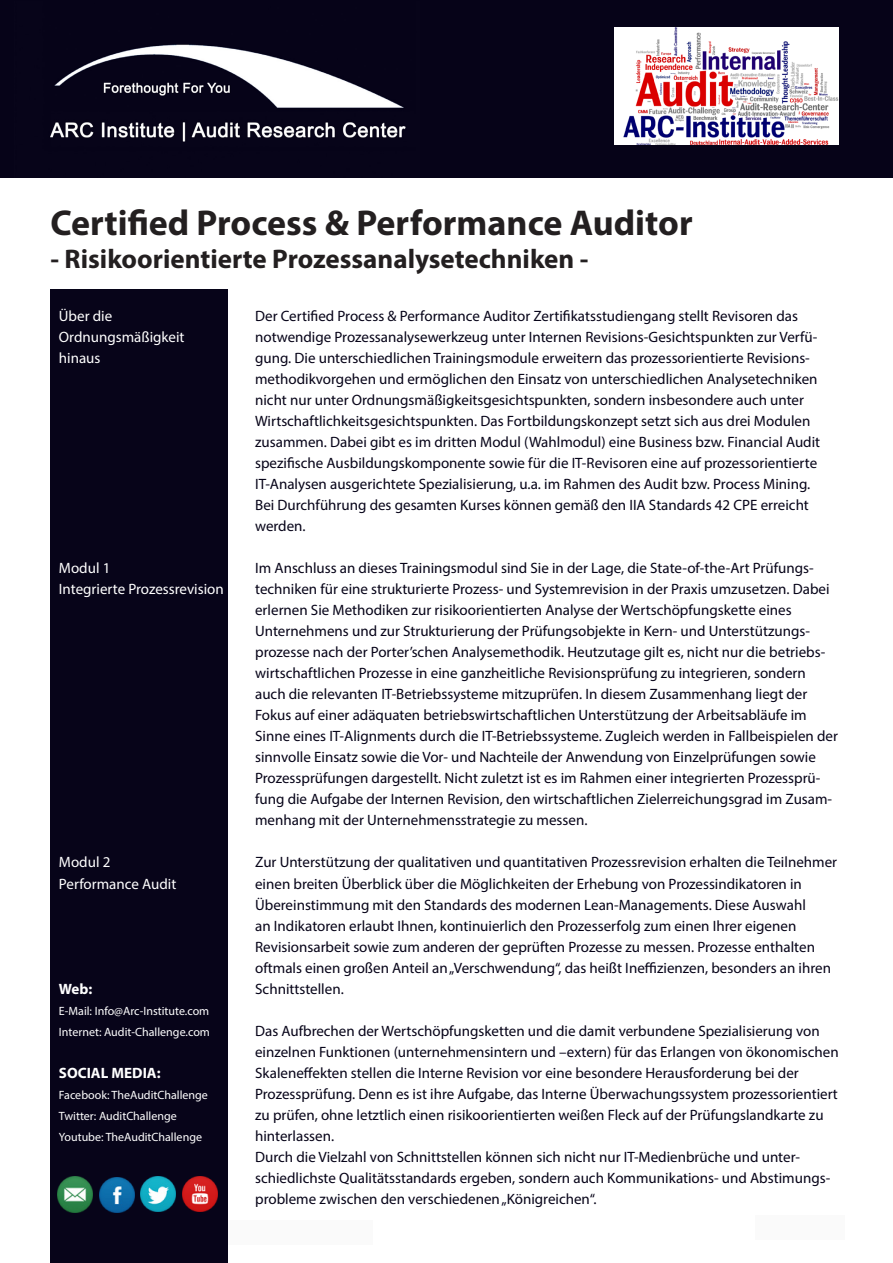
<style>
.page{position:relative;width:893px;height:1263px;background:#fff}
.page>*{position:absolute;margin:0;border:0;box-sizing:border-box;transform-origin:0 0}
._02_Article_Title{font:700 36px "Myriad Pro";color:#231f20}
._02_Article_Title-2{font:700 27px "Myriad Pro";color:#231f20}
._05a_body_text_Intro{font:15px/21px "Myriad Pro";color:#060318}
._05a_body_text_Intro-2{font:15px/21px "Myriad Pro";color:#fff}
._05a_body_text_Intro-3{font:700 15px "Myriad Pro";color:#fff}
._05a_body_text_Intro-4{font:12px "Myriad Pro";color:#fff}
</style>
<div class="page">
<div style="left:0;top:0;width:893px;height:177px;background:#060318"></div>
<div style="left:171px;top:1220px;width:202px;height:25px;background:#fafafa"></div>
<img style="left:614px;top:27px;width:225px;height:118px">
<div style="left:755px;top:1215px;width:90px;height:25px;background:#fafafa"></div>
<img style="left:50px;top:44px;width:356px;height:98px">
<div style="left:50px;top:289px;width:178px;height:974px;background:#070419"></div>
<img style="left:182px;top:1177px;width:35px;height:34px">
<img style="left:99px;top:1177px;width:35px;height:35px">
<img style="left:141px;top:1177px;width:35px;height:34px">
<img style="left:57px;top:1177px;width:36px;height:35px">
<p class="_02_Article_Title" style="left:50px;top:200px;width:644px">Certified Process &amp; Performance Auditor</p>
<p class="_02_Article_Title-2" style="left:50px;top:242px;width:540px">- Risikoorientierte Prozessanalysetechniken -</p>
<p class="_05a_body_text_Intro-2" style="left:59px;top:306px;width:127px">Über die<br>Ordnungsmäßigkeit hinaus</p>
<p class="_05a_body_text_Intro" style="left:255px;top:306px;width:567px">Der Certified Process &amp; Performance Auditor Zertifikatsstudiengang stellt Revisoren das notwendige Prozessanalysewerkzeug unter Internen Revisions-Gesichtspunkten zur Verfü&shy;gung. Die unterschiedlichen Trainingsmodule erweitern das prozessorientierte Revisions&shy;methodikvorgehen und ermöglichen den Einsatz von unterschiedlichen Analysetechniken nicht nur unter Ordnungsmäßigkeitsgesichtspunkten, sondern insbesondere auch unter Wirtschaftlichkeitsgesichtspunkten. Das Fortbildungskonzept setzt sich aus drei Modulen zusammen. Dabei gibt es im dritten Modul (Wahlmodul) eine Business bzw. Financial Audit spezifische Ausbildungskomponente sowie für die IT-Revisoren eine auf prozessorientierte IT-Analysen ausgerichtete Spezialisierung, u.a. im Rahmen des Audit bzw. Process Mining.<br>Bei Durchführung des gesamten Kurses können gemäß den IIA Standards 42 CPE erreicht werden.</p>
<p class="_05a_body_text_Intro" style="left:255px;top:558px;width:584px">Im Anschluss an dieses Trainingsmodul sind Sie in der Lage, die State-of-the-Art Prüfungs&shy;techniken für eine strukturierte Prozess- und Systemrevision in der Praxis umzusetzen. Dabei erlernen Sie Methodiken zur risikoorientierten Analyse der Wertschöpfungskette eines Unternehmens und zur Strukturierung der Prüfungsobjekte in Kern- und Unterstützungs&shy;prozesse nach der Porter’schen Analysemethodik. Heutzutage gilt es, nicht nur die betriebs&shy;wirtschaftlichen Prozesse in eine ganzheitliche Revisionsprüfung zu integrieren, sondern auch die relevanten IT-Betriebssysteme mitzuprüfen. In diesem Zusammenhang liegt der Fokus auf einer adäquaten betriebswirtschaftlichen Unterstützung der Arbeitsabläufe im Sinne eines IT-Alignments durch die IT-Betriebssysteme. Zugleich werden in Fallbeispielen der sinnvolle Einsatz sowie die Vor- und Nachteile der Anwendung von Einzelprüfungen sowie Prozessprüfungen dargestellt. Nicht zuletzt ist es im Rahmen einer integrierten Prozessprü&shy;fung die Aufgabe der Internen Revision, den wirtschaftlichen Zielerreichungsgrad im Zusam&shy;menhang mit der Unternehmensstrategie zu messen.</p>
<p class="_05a_body_text_Intro" style="left:255px;top:852px;width:583px">Zur Unterstützung der qualitativen und quantitativen Prozessrevision erhalten die Teilnehmer einen breiten Überblick über die Möglichkeiten der Erhebung von Prozessindikatoren in Übereinstimmung mit den Standards des modernen Lean-Managements. Diese Auswahl<br>an Indikatoren erlaubt Ihnen, kontinuierlich den Prozesserfolg zum einen Ihrer eigenen Revisionsarbeit sowie zum anderen der geprüften Prozesse zu messen. Prozesse enthalten</p>
<p class="_05a_body_text_Intro" style="left:255px;top:957px;width:577px">oftmals einen großen Anteil an „Verschwendung“, das heißt Ineffizienzen, besonders an ihren<br>Schnittstellen.</p>
<p class="_05a_body_text_Intro" style="left:255px;top:1020px;width:585px">Das Aufbrechen der Wertschöpfungsketten und die damit verbundene Spezialisierung von einzelnen Funktionen (unternehmensintern und –extern) für das Erlangen von ökonomischen</p>
<p class="_05a_body_text_Intro" style="left:255px;top:1062px;width:584px">Skaleneffekten stellen die Interne Revision vor eine besondere Herausforderung bei der Prozessprüfung. Denn es ist ihre Aufgabe, das Interne Überwachungssystem prozessorientiert zu prüfen, ohne letztlich einen risikoorientierten weißen Fleck auf der Prüfungslandkarte zu hinterlassen.<br>Durch die Vielzahl von Schnittstellen können sich nicht nur IT-Medienbrüche und unter&shy;schiedlichste Qualitätsstandards ergeben, sondern auch Kommunikations- und Abstimungs&shy;probleme zwischen den verschiedenen „Königreichen“.</p>
<p class="_05a_body_text_Intro-2" style="left:59px;top:558px;width:166px">Modul 1<br>Integrierte Prozessrevision</p>
<p class="_05a_body_text_Intro-2" style="left:59px;top:852px;width:119px">Modul 2<br>Performance Audit</p>
<p class="_05a_body_text_Intro-3" style="left:59px;top:979px;width:35px">Web:</p>
<p class="_05a_body_text_Intro-4" style="left:59px;top:1003px;width:152px">E-Mail: Info@Arc-Institute.com</p>
<p class="_05a_body_text_Intro-4" style="left:59px;top:1024px;width:153px">Internet: Audit-Challenge.com</p>
<p class="_05a_body_text_Intro-3" style="left:59px;top:1063px;width:103px">SOCIAL MEDIA:</p>
<p class="_05a_body_text_Intro-4" style="left:59px;top:1087px;width:151px">Facebook: TheAuditChallenge</p>
<p class="_05a_body_text_Intro-4" style="left:59px;top:1108px;width:119px">Twitter: AuditChallenge</p>
<p class="_05a_body_text_Intro-4" style="left:59px;top:1129px;width:145px">Youtube: TheAuditChallenge</p>
</div>
